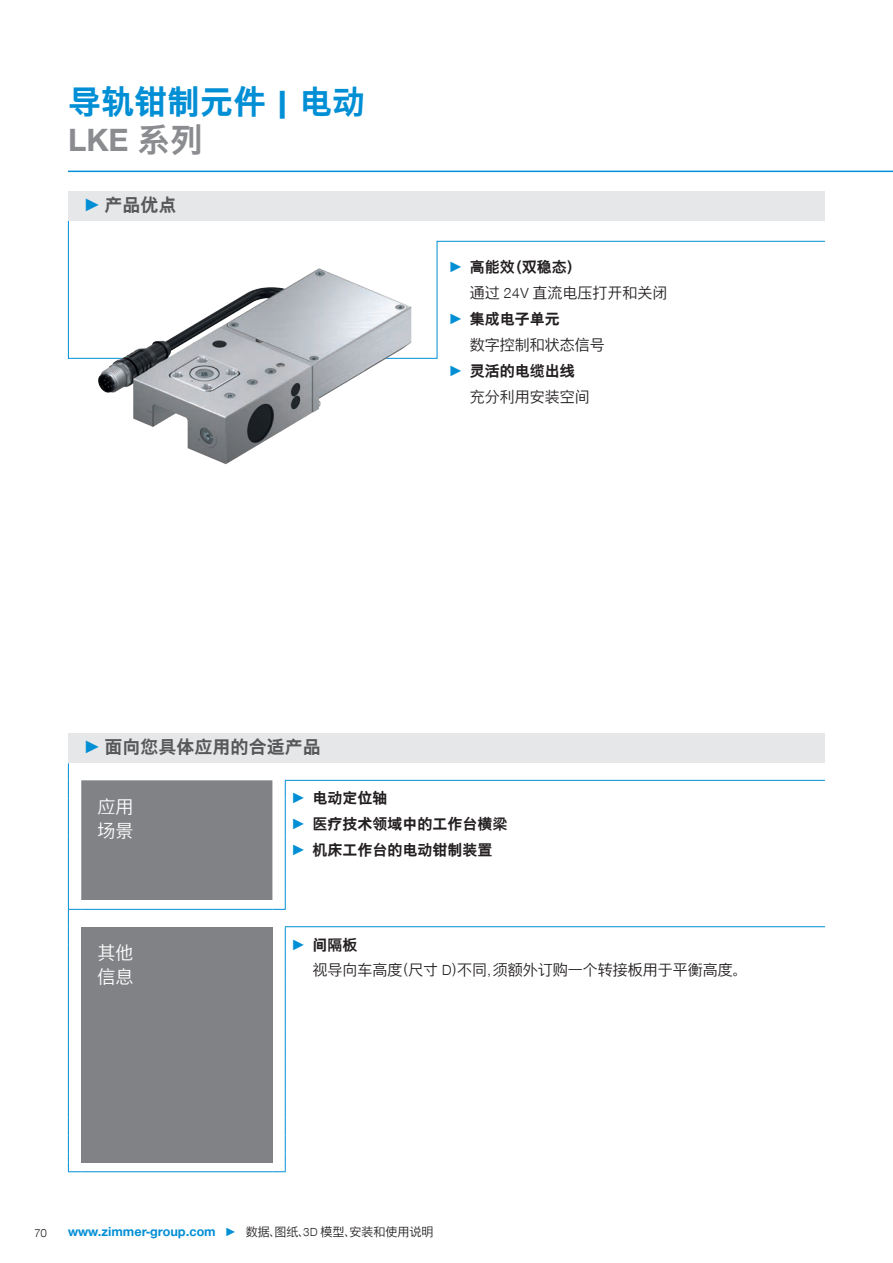
<style>
.page{position:relative;width:893px;height:1263px;background:#fff}
.page>*{position:absolute;margin:0;border:0;box-sizing:border-box;transform-origin:0 0}
.CB_AF_Headline_22_25{font:700 33px/37.5px "Zimmer Group Sans Global";color:#008fd5}
.t1{font:700 18px "Zimmer Group Sans Global";color:#57585a}
.CB_AF_Überschrift_Infobox{font:300 18px/24px "Zimmer Group Sans Global";color:#fff}
.CB_AF_Prodvort_Body{font:300 15px "Zimmer Group Sans Global";color:#231f20}
.t2{font:700 15px "Zimmer Group Sans Global";color:#231f20}
.CB_AF_Seitenzahl_links{font:700 13.5px "Zimmer Group Sans Global";color:#008fd5}
.CB_AF_Seitenzahl_links-2{font:300 12px "Zimmer Group Sans Global";color:#231f20}
.s1{color:#8a8c8f}
.s2{font-family:"Zimmer Group Sans";color:#008fd5}
.s3{font-weight:300;font-size:12px}
.s4{font-weight:300;font-size:12px;color:#231f20}
</style>
<div class="page">
<svg style="left:68px;top:221px;width:757px;height:138px"></svg>
<img style="left:83px;top:262px;width:333px;height:203px">
<hr style="left:68px;top:171px;width:825px;height:1px;background:#008fd5">
<div style="left:68px;top:191px;width:757px;height:30px;background:#e6e7e9"></div>
<div style="left:68px;top:733px;width:757px;height:30px;background:#e6e7e9"></div>
<hr style="left:285px;top:780px;width:540px;height:1px;background:#008fd5">
<div style="left:81px;top:927px;width:191px;height:235px;background:#808285"></div>
<hr style="left:68px;top:993px;width:1px;height:36px;background:#008fd5">
<svg style="left:68px;top:1029px;width:13px;height:143px"></svg>
<hr style="left:81px;top:1171px;width:191px;height:1px;background:#008fd5">
<hr style="left:285px;top:926px;width:540px;height:1px;background:#008fd5">
<svg style="left:68px;top:763px;width:218px;height:230px"></svg>
<hr style="left:285px;top:993px;width:1px;height:36px;background:#008fd5">
<svg style="left:272px;top:1029px;width:14px;height:143px"></svg>
<p class="CB_AF_Headline_22_25" style="left:68px;top:83px;width:299px">导轨钳制元件 | 电动<br><span class="s1">LKE 系列</span></p>
<p class="t1" style="left:83px;top:194px;width:95px"><span class="s2">►</span> 产品优点</p>
<p class="t2" style="left:449px;top:259px;width:134px"><span class="s2">►</span> 高能效（双稳态）</p>
<p class="CB_AF_Prodvort_Body" style="left:470px;top:284px;width:199px">通过 24V 直流电压打开和关闭</p>
<p class="t2" style="left:449px;top:310px;width:113px"><span class="s2">►</span> 集成电子单元</p>
<p class="CB_AF_Prodvort_Body" style="left:470px;top:336px;width:136px">数字控制和状态信号</p>
<p class="t2" style="left:449px;top:362px;width:128px"><span class="s2">►</span> 灵活的电缆出线</p>
<p class="CB_AF_Prodvort_Body" style="left:470px;top:388px;width:121px">充分利用安装空间</p>
<p class="t1" style="left:83px;top:737px;width:239px"><span class="s2">►</span> 面向您具体应用的合适产品</p>
<p class="CB_AF_Überschrift_Infobox" style="left:97px;top:794px;width:37px">应用场景</p>
<p class="t2" style="left:291px;top:789px;width:98px"><span class="s2">►</span> 电动定位轴</p>
<p class="t2" style="left:291px;top:815px;width:218px"><span class="s2">►</span> 医疗技术领域中的工作台横梁</p>
<p class="t2" style="left:291px;top:841px;width:203px"><span class="s2">►</span> 机床工作台的电动钳制装置</p>
<p class="CB_AF_Überschrift_Infobox" style="left:97px;top:941px;width:37px">其他信息</p>
<p class="t2" style="left:291px;top:935px;width:68px"><span class="s2">►</span> 间隔板</p>
<p class="CB_AF_Prodvort_Body" style="left:313px;top:961px;width:436px">视导向车高度（尺寸 D）不同，须额外订购一个转接板用于平衡高度。</p>
<p class="CB_AF_Seitenzahl_links-2" style="left:34px;top:1226px;width:15px">70</p>
<p class="CB_AF_Seitenzahl_links" style="left:68px;top:1224px;width:367px">www.zimmer-group.com <span class="s3">►</span> <span class="s4">数据、图纸、3D 模型、安装和使用说明</span></p>
</div>
